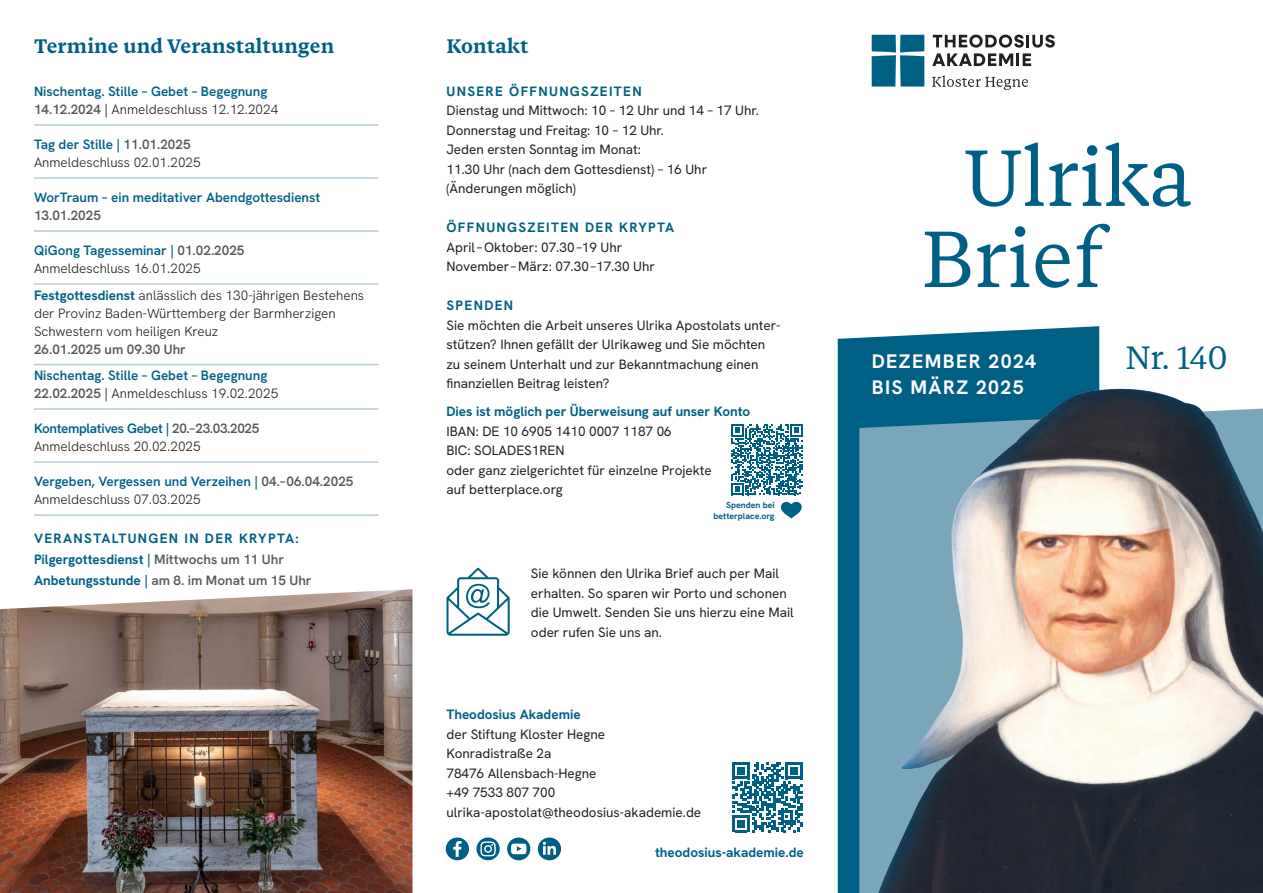
<style>
.page{position:relative;width:1263px;height:893px;background:#fff}
.page>*{position:absolute;margin:0;border:0;box-sizing:border-box;transform-origin:0 0}
.t1{font:79.05px/81.2px "RB Vitruv Text";color:#005f85}
.t2{font:32.1px "RB Vitruv Text";color:#005f85}
.t3{font:700 19.5px "RB Vitruv Text";letter-spacing:.01em;color:#005f85}
.t4{font:700 19.5px/25.5px "Hanken Grotesk";letter-spacing:.07em;color:#fff}
.t5{font:13.5px/19.5px "Hanken Grotesk";color:#231f20}
.t6{font:300 13.5px/18px "Hanken Grotesk";color:#231f20}
.t7{font:600 13.5px/18px "Hanken Grotesk";color:#005f85}
.t8{font:700 13.5px/21px "Hanken Grotesk";color:#005f85}
.t9{font:700 13.5px "Hanken Grotesk";letter-spacing:.1em;color:#005f85}
.t10{font:600 13.5px "Hanken Grotesk";color:#57585a}
.t11{font:700 8.7px/10.6px "Hanken Grotesk";color:#005f85;text-align:right}
.s1{color:#57585a}
.s2{font-weight:300;color:#231f20}
.s3{font-weight:600;color:#005f85}
.s4{font-weight:600;color:#57585a}
.s5{font-weight:700;color:#005f85}
.s6{font-weight:600}
</style>
<div class="page">
<svg style="left:838px;top:326px;width:261px;height:25px;fill:#005f85"></svg>
<svg style="left:872px;top:35px;width:52px;height:52px;background:#297998"></svg>
<svg style="left:932px;top:75px;width:96px;height:15px"></svg>
<svg style="left:932px;top:35px;width:123px;height:31px"></svg>
<img style="left:0;top:589px;width:412px;height:304px">
<hr style="left:34px;top:124px;width:344px;height:2px;background:#b6cdda">
<hr style="left:34px;top:177px;width:344px;height:2px;background:#b6cdda">
<hr style="left:34px;top:230px;width:344px;height:2px;background:#b6cdda">
<hr style="left:34px;top:283px;width:344px;height:2px;background:#b6cdda">
<hr style="left:34px;top:364px;width:344px;height:1px;background:#b6cdda">
<hr style="left:34px;top:408px;width:344px;height:2px;background:#b6cdda">
<hr style="left:34px;top:461px;width:344px;height:2px;background:#b6cdda">
<hr style="left:34px;top:514px;width:344px;height:2px;background:#b6cdda">
<svg style="left:732px;top:424px;width:14px;height:71px"></svg>
<div style="left:446px;top:837px;width:23px;height:23px;background:#005f85;border-radius:50%"></div>
<svg style="left:453px;top:841px;width:9px;height:16px"></svg>
<svg style="left:476px;top:837px;width:24px;height:23px"></svg>
<svg style="left:480px;top:841px;width:16px;height:15px"></svg>
<svg style="left:507px;top:837px;width:23px;height:23px"></svg>
<svg style="left:511px;top:843px;width:16px;height:11px"></svg>
<div style="left:538px;top:837px;width:23px;height:23px;background:#005f85;border-radius:50%"></div>
<svg style="left:543px;top:842px;width:13px;height:13px"></svg>
<svg style="left:732px;top:762px;width:14px;height:70px"></svg>
<svg style="left:446px;top:568px;width:64px;height:68px"></svg>
<img style="left:746px;top:351px;width:517px;height:542px">
<svg style="left:781px;top:502px;width:21px;height:16px"></svg>
<h3 class="t3" style="left:34px;top:33px;width:302px">Termine und Veranstaltungen</h3>
<p class="t7" style="left:34px;top:82px;width:246px">Nischentag. Stille – Gebet – Begegnung<br><span class="s1">14.12.2024 |</span> <span class="s2">Anmeldeschluss 12.12.2024</span></p>
<p class="t6" style="left:34px;top:135px;width:168px"><span class="s3">Tag der Stille |</span> <span class="s4">11.01.2025<br></span>Anmeldeschluss 02.01.2025</p>
<p class="t7" style="left:34px;top:188px;width:288px">WorTraum – ein meditativer Abendgottesdienst</p>
<p class="t10" style="left:34px;top:207px;width:68px">13.01.2025</p>
<p class="t6" style="left:34px;top:241px;width:212px"><span class="s3">QiGong Tagesseminar |</span> <span class="s4">01.02.2025<br></span>Anmeldeschluss 16.01.2025</p>
<p class="t6" style="left:34px;top:286px;width:332px"><span class="s5">Festgottesdienst</span> anlässlich des 130-jährigen Bestehens der Provinz Baden-Württemberg der Barmherzigen<br>Schwestern vom heiligen Kreuz</p>
<p class="t10" style="left:34px;top:340px;width:153px">26.01.2025 um 09.30 Uhr</p>
<p class="t7" style="left:34px;top:366px;width:246px">Nischentag. Stille – Gebet – Begegnung<br><span class="s1">22.02.2025 |</span> <span class="s2">Anmeldeschluss 19.02.2025</span></p>
<p class="t6" style="left:34px;top:419px;width:227px"><span class="s3">Kontemplatives Gebet |</span> <span class="s4">20.–23.03.2025<br></span>Anmeldeschluss 20.02.2025</p>
<p class="t7" style="left:34px;top:472px;width:321px">Vergeben, Vergessen und Verzeihen | <span class="s1">04.–06.04.2025<br></span><span class="s2">Anmeldeschluss 07.03.2025</span></p>
<p class="t8" style="left:34px;top:528px;width:279px">VERANSTALTUNGEN IN DER KRYPTA:<br>Pilgergottesdienst <span class="s6">|</span> <span class="s4">Mittwochs um 11 Uhr<br></span>Anbetungsstunde <span class="s6">|</span> <span class="s4">am 8. im Monat um 15 Uhr</span></p>
<h3 class="t3" style="left:446px;top:33px;width:83px">Kontakt</h3>
<p class="t9" style="left:446px;top:82px;width:197px">UNSERE ÖFFNUNGSZEITEN</p>
<p class="t5" style="left:446px;top:101px;width:314px">Dienstag und Mittwoch: 10 – 12 Uhr und 14 – 17 Uhr.<br>Donnerstag und Freitag: 10 – 12 Uhr.<br>Jeden ersten Sonntag im Monat:<br>11.30 Uhr (nach dem Gottesdienst) – 16 Uhr (Änderungen möglich)</p>
<p class="t9" style="left:446px;top:219px;width:229px">ÖFFNUNGSZEITEN DER KRYPTA</p>
<p class="t5" style="left:446px;top:237px;width:210px">April –Oktober: 07.30–19 Uhr<br>November –März: 07.30–17.30 Uhr</p>
<p class="t9" style="left:446px;top:297px;width:68px">SPENDEN</p>
<p class="t5" style="left:446px;top:315px;width:336px">Sie möchten die Arbeit unseres Ulrika Apostolats unter&shy;stützen? Ihnen gefällt der Ulrikaweg und Sie möchten zu seinem Unterhalt und zur Bekanntmachung einen -finanziellen Beitrag leisten?</p>
<p class="t8" style="left:446px;top:401px;width:305px">Dies ist möglich per Überweisung auf unser Konto</p>
<p class="t5" style="left:446px;top:421px;width:267px">IBAN: DE 10 6905 1410 0007 1187 06<br>BIC: SOLADES1REN<br>oder ganz zielgerichtet für einzelne Projekte auf betterplace.org</p>
<p class="t11" style="left:713px;top:500px;width:62px">Spenden bei betterplace.org</p>
<p class="t5" style="left:531px;top:564px;width:264px">Sie können den Ulrika Brief auch per Mail erhalten. So sparen wir Porto und schonen die Umwelt. Senden Sie uns hierzu eine Mail oder rufen Sie uns an.</p>
<p class="t8" style="left:446px;top:704px;width:136px">Theodosius Akademie</p>
<p class="t5" style="left:446px;top:724px;width:256px">der Stiftung Kloster Hegne<br>Konradistraße 2a<br>78476 Allensbach-Hegne<br>+49 7533 807 700 ulrika-apostolat@theodosius-akademie.de</p>
<p class="t8" style="left:655px;top:842px;width:150px">theodosius-akademie.de</p>
<h1 class="t1" style="left:921px;top:136px;width:272px;text-indent:42px">Ulrika<br>Brief</h1>
<h3 class="t4" style="left:872px;top:348px;width:166px">DEZEMBER 2024<br>BIS MÄRZ 2025</h3>
<h2 class="t2" style="left:1125px;top:336px;width:104px">Nr. 140</h2>
</div>
